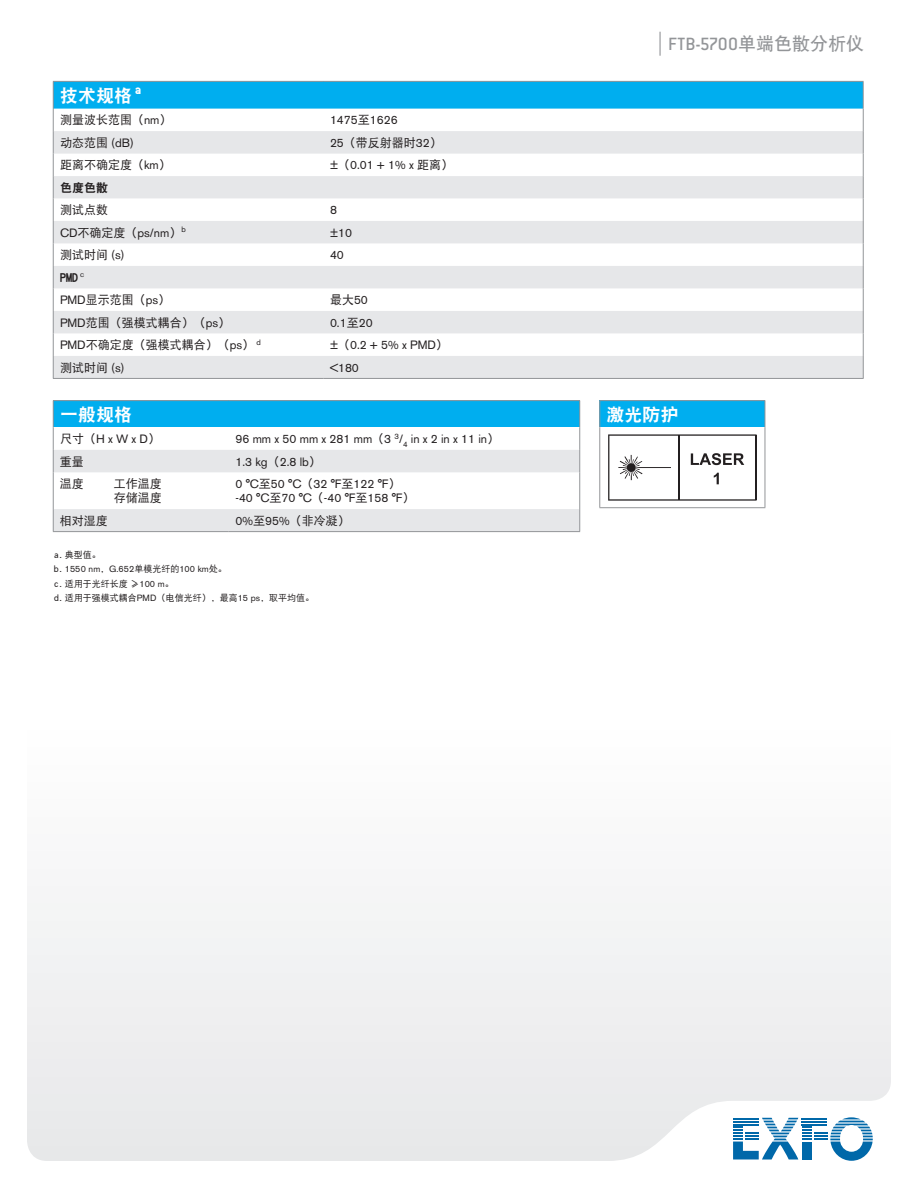
<style>
.page{position:relative;width:918px;height:1188px;background:#fff}
.page>*{position:absolute;margin:0;border:0;box-sizing:border-box;transform-origin:0 0}
.t1{font:500 19.5px "Conduit ITC";color:#939598}
.t2{font:18px "DF Hei W9";color:#fff}
.t3{font:12px/14.2px "Akzidenz Grotesk BE";color:#231f20}
.t4{font:12px/14.2px "DF Hei W5";color:#231f20}
.t5{font:12px "DF Hei W9";color:#231f20}
.t6{font:9px/14.4px "DF Hei W5";color:#231f20}
.t7{font:9px "Akzidenz Grotesk BE";color:#231f20}
.s1{font-family:"Akzidenz Grotesk BE"}
.s2{font-family:"DF Hei W5"}
.s3{font-family:"DF Hei W7";font-weight:400;font-size:18px}
</style>
<div class="page">
<div style="left:27px;top:903px;width:864px;height:258px;background:#efeff0"></div>
<hr style="left:659px;top:32px;width:2px;height:24px;background:#939598">
<svg style="left:733px;top:1117px;width:140px;height:44px"></svg>
<div style="left:53px;top:81px;width:810px;height:28px;background:#00aeef"></div>
<svg style="left:54px;top:131px;width:809px;height:247px;fill:#e6e7e9"></svg>
<hr style="left:53px;top:81px;width:270px;height:1px;background:#939598">
<hr style="left:323px;top:81px;width:541px;height:1px;background:#939598">
<svg style="left:53px;top:82px;width:1px;height:296px"></svg>
<svg style="left:863px;top:82px;width:1px;height:296px"></svg>
<hr style="left:53px;top:378px;width:270px;height:1px;background:#939598">
<hr style="left:323px;top:378px;width:541px;height:1px;background:#939598">
<hr style="left:53px;top:400px;width:176px;height:1px;background:#939598">
<hr style="left:229px;top:400px;width:351px;height:1px;background:#939598">
<svg style="left:53px;top:401px;width:527px;height:130px"></svg>
<hr style="left:53px;top:531px;width:176px;height:1px;background:#939598">
<hr style="left:229px;top:531px;width:351px;height:1px;background:#939598">
<div style="left:600px;top:401px;width:165px;height:26px;background:#00aeef"></div>
<hr style="left:599px;top:400px;width:166px;height:1px;background:#939598">
<svg style="left:599px;top:401px;width:1px;height:26px"></svg>
<svg style="left:765px;top:401px;width:1px;height:26px"></svg>
<hr style="left:599px;top:427px;width:1px;height:80px;background:#939598">
<hr style="left:599px;top:507px;width:166px;height:1px;background:#939598">
<hr style="left:765px;top:427px;width:1px;height:80px;background:#939598">
<svg style="left:608px;top:434px;width:149px;height:67px"></svg>
<h2 class="t2" style="left:60px;top:86px;width:83px">技术规格 <sup>a</sup></h2>
<p class="t4" style="left:60px;top:113px;width:113px">测量波长范围（<span class="s1">nm</span>）</p>
<p class="t3" style="left:330px;top:113px;width:69px">1475<span class="s2">至</span>1626</p>
<p class="t4" style="left:60px;top:135px;width:75px">动态范围 <span class="s1">(dB)</span></p>
<p class="t4" style="left:330px;top:135px;width:113px"><span class="s1">25</span>（带反射器时<span class="s1">32</span>）</p>
<p class="t4" style="left:60px;top:158px;width:112px">距离不确定度（<span class="s1">km</span>）</p>
<p class="t3" style="left:330px;top:158px;width:125px">±<span class="s2">（</span>0.01 + 1% x <span class="s2">距离）</span></p>
<p class="t5" style="left:60px;top:181px;width:49px">色度色散</p>
<p class="t4" style="left:60px;top:203px;width:49px">测试点数</p>
<p class="t3" style="left:330px;top:203px;width:8px">8</p>
<p class="t3" style="left:60px;top:225px;width:127px">CD<span class="s2">不确定度（</span>ps/nm<span class="s2">）</span><sup>b</sup></p>
<p class="t3" style="left:330px;top:225px;width:23px">±10</p>
<p class="t4" style="left:60px;top:248px;width:66px">测试时间 <span class="s1">(s)</span></p>
<p class="t3" style="left:330px;top:248px;width:15px">40</p>
<p class="t5" style="left:60px;top:271px;width:26px">PMD <sup>c</sup></p>
<p class="t4" style="left:60px;top:293px;width:112px"><span class="s1">PMD</span>显示范围（<span class="s1">ps</span>）</p>
<p class="t4" style="left:330px;top:293px;width:39px">最大<span class="s1">50</span></p>
<p class="t4" style="left:60px;top:315px;width:172px"><span class="s1">PMD</span>范围（强模式耦合）（<span class="s1">ps</span>）</p>
<p class="t3" style="left:330px;top:315px;width:44px">0.1<span class="s2">至</span>20</p>
<p class="t4" style="left:60px;top:338px;width:202px"><span class="s1">PMD</span>不确定度（强模式耦合）（<span class="s1">ps</span>） <sup>d</sup></p>
<p class="t3" style="left:330px;top:338px;width:119px">±<span class="s2">（</span>0.2 + 5% x PMD<span class="s2">）</span></p>
<p class="t4" style="left:60px;top:360px;width:66px">测试时间 <span class="s1">(s)</span></p>
<p class="t3" style="left:330px;top:360px;width:30px">&lt;180</p>
<h2 class="t2" style="left:60px;top:405px;width:73px">一般规格</h2>
<p class="t3" style="left:60px;top:432px;width:102px"><span class="s2">尺寸（</span>H x W x D<span class="s2">）</span></p>
<p class="t3" style="left:236px;top:432px;width:265px">96 mm x 50 mm x 281 mm<span class="s2">（</span>3 <sup>3</sup>/<sub>4</sub> in x 2 in x 11 in<span class="s2">）</span></p>
<p class="t4" style="left:60px;top:454px;width:25px">重量</p>
<p class="t3" style="left:235px;top:454px;width:87px">1.3 kg<span class="s2">（</span>2.8 lb<span class="s2">）</span></p>
<p class="t4" style="left:60px;top:477px;width:25px">温度</p>
<p class="t4" style="left:114px;top:477px;width:49px">工作温度存储温度</p>
<p class="t3" style="left:235px;top:477px;width:180px">0 °C<span class="s2">至</span>50 °C<span class="s2">（</span>32 °F<span class="s2">至</span>122 °F<span class="s2">）</span>-40 °C<span class="s2">至</span>70 °C<span class="s2">（</span>-40 °F<span class="s2">至</span>158 °F<span class="s2">）</span></p>
<p class="t4" style="left:60px;top:513px;width:49px">相对湿度</p>
<p class="t4" style="left:235px;top:513px;width:116px"><span class="s1">0%</span>至<span class="s1">95%</span>（非冷凝）</p>
<p class="t6" style="left:54px;top:548px;width:48px">a. 典型值。</p>
<p class="t7" style="left:54px;top:564px;width:174px"><span class="s2">b.</span> 1550 nm<span class="s2">，</span>G.652<span class="s2">单模光纤的</span>100 km<span class="s2">处。</span></p>
<p class="t6" style="left:54px;top:576px;width:262px">c. 适用于光纤长度 ≥<span class="s1">100 m</span>。<br>d. 适用于强模式耦合<span class="s1">PMD</span>（电信光纤），最高<span class="s1">15 ps</span>，取平均值。</p>
<h1 class="t1" style="left:668px;top:33px;width:197px">FTB-5700<span class="s3">单端色散分析仪</span></h1>
<h2 class="t2" style="left:607px;top:405px;width:73px">激光防护</h2>
</div>
